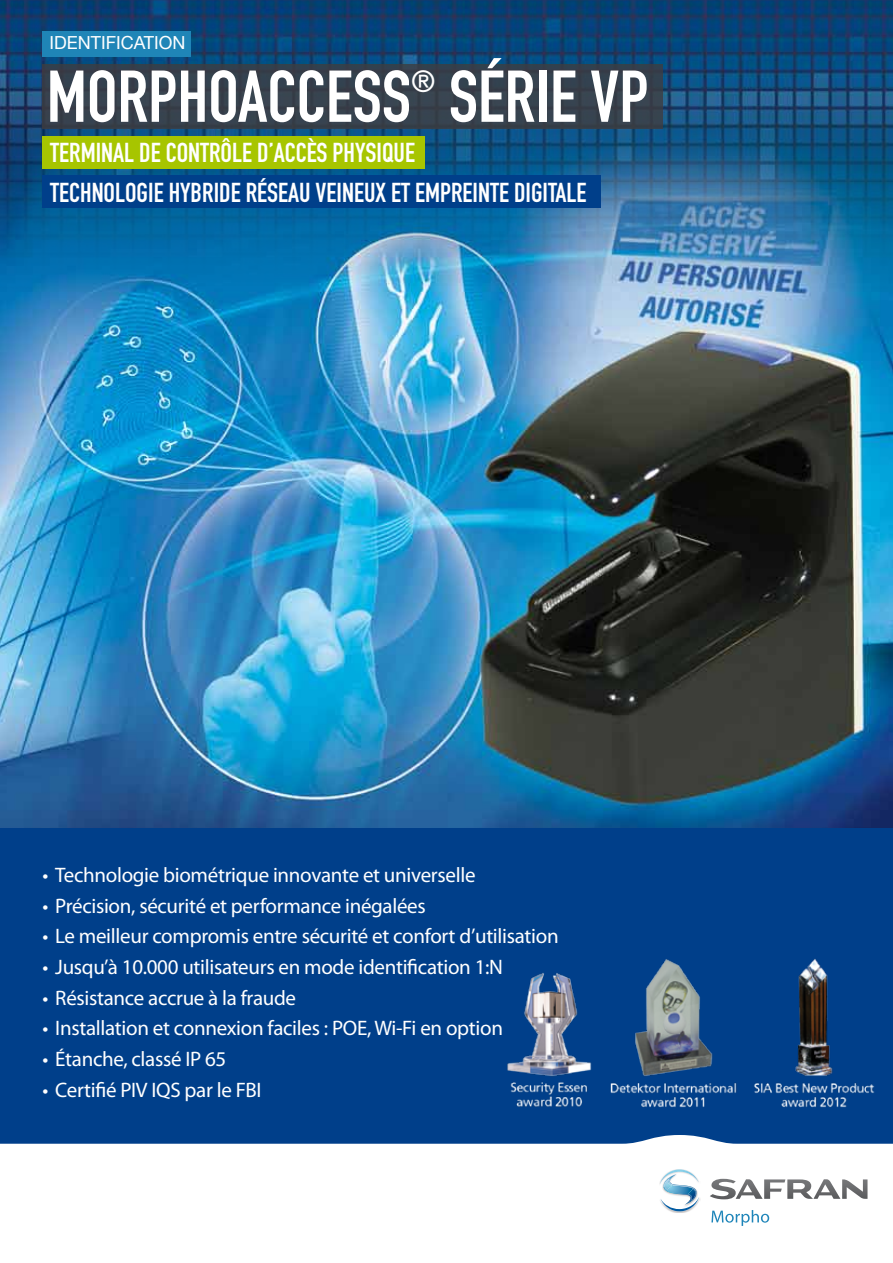
<style>
.page{position:relative;width:893px;height:1263px;background:#fff}
.page>*{position:absolute;margin:0;border:0;box-sizing:border-box;transform-origin:0 0}
.t1{font:72px "DIN Engschrift";color:#fff}
.t2{font:30.45px "DIN Engschrift";color:#fff}
.t3{font:27px/39.8px "DIN Engschrift";color:#fff}
.t4{font:21px "Myriad Pro";letter-spacing:-.015em;color:#fff}
.t5{font:18px "Helvetica Neue LT Com";color:#fff}
</style>
<div class="page">
<img style="left:0;top:466px;width:893px;height:362px">
<div style="left:0;top:828px;width:893px;height:435px;background:#003f8a"></div>
<svg style="left:0;top:1135px;width:893px;height:128px;background:#edf2f7"></svg>
<svg style="left:711px;top:1210px;width:58px;height:16px"></svg>
<svg style="left:710px;top:1179px;width:157px;height:20px;background:#b6b6b7"></svg>
<img style="left:659px;top:1169px;width:41px;height:44px">
<svg style="left:660px;top:1169px;width:39px;height:42px;background:#c6dbe8"></svg>
<img style="left:0;top:0;width:893px;height:466px">
<div style="left:43px;top:64px;width:620px;height:65px;background:#36414d"></div>
<div style="left:43px;top:136px;width:382px;height:33px;background:#a7c500"></div>
<div style="left:43px;top:175px;width:558px;height:33px;background:#003f8a"></div>
<div style="left:43px;top:31px;width:148px;height:26px;background:#1f85b7"></div>
<img style="left:507px;top:959px;width:368px;height:149px">
<p class="t5" style="left:50px;top:32px;width:137px">IDENTIFICATION</p>
<h1 class="t1" style="left:449px;top:54px;width:196px">SÉRIE VP</h1>
<p class="t3" style="left:50px;top:133px;width:536px">TERMINAL DE CONTRÔLE D’ACCÈS PHYSIQUE<br>TECHNOLOGIE HYBRIDE RÉSEAU VEINEUX ET EMPREINTE DIGITALE</p>
<h1 class="t1" style="left:47px;top:54px;width:366px">MORPHOACCESS</h1>
<h2 class="t2" style="left:411px;top:64px;width:26px">®</h2>
<p class="t4" style="left:43px;top:862px;width:434px">• Technologie biométrique innovante et universelle</p>
<p class="t4" style="left:43px;top:893px;width:385px">• Précision, sécurité et performance inégalées</p>
<p class="t4" style="left:43px;top:923px;width:518px">• Le meilleur compromis entre sécurité et confort d’utilisation</p>
<p class="t4" style="left:43px;top:954px;width:462px">• Jusqu’à 10.000 utilisateurs en mode identification 1:N</p>
<p class="t4" style="left:43px;top:985px;width:255px">• Résistance accrue à la fraude</p>
<p class="t4" style="left:43px;top:1015px;width:462px">• Installation et connexion faciles : POE, Wi-Fi en option</p>
<p class="t4" style="left:43px;top:1046px;width:185px">• Étanche, classé IP 65</p>
<p class="t4" style="left:43px;top:1076px;width:221px">• Certifié PIV IQS par le FBI</p>
</div>
